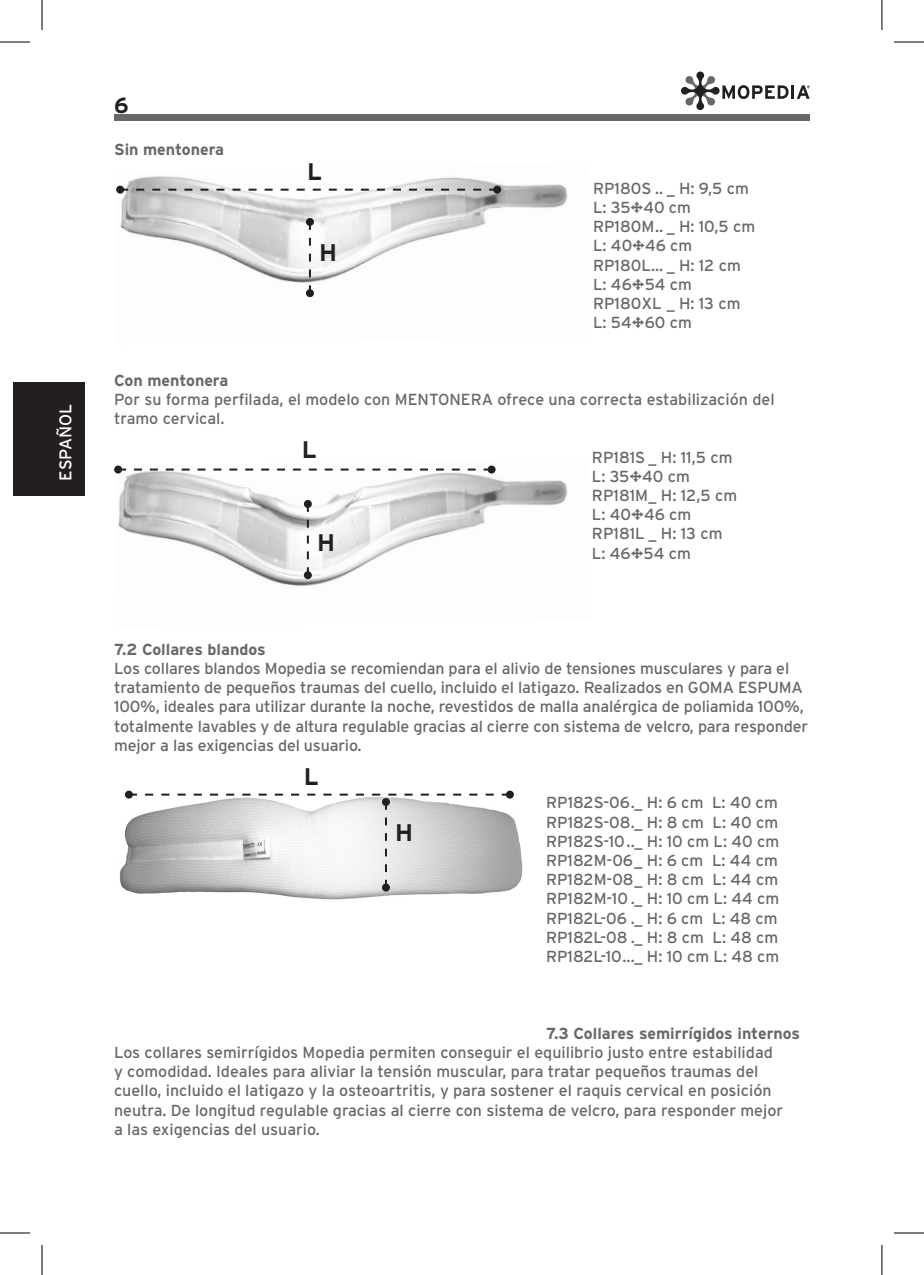
<style>
.page{position:relative;width:924px;height:1275px;background:#fff}
.page>*{position:absolute;margin:0;border:0;box-sizing:border-box;transform-origin:0 0}
.t1{font:700 24px "Interstate";color:#231f20}
.t2{font:700 22px "Interstate";color:#231f20}
.t3{font:17px "Interstate";color:#fff}
.t4{font:16px/19.2px "Interstate";letter-spacing:-.005em;color:#65696a}
.t5{font:700 16px "Interstate";color:#65696a}
.s1{font-weight:700}
</style>
<div class="page">
<div style="left:114px;top:114px;width:695px;height:7px;background:#65696a"></div>
<svg style="left:681px;top:71px;width:128px;height:39px"></svg>
<div style="left:14px;top:382px;width:71px;height:114px;background:#231f20"></div>
<img style="left:116px;top:176px;width:452px;height:122px">
<svg style="left:124px;top:189px;width:369px;height:2px"></svg>
<div style="left:116px;top:186px;width:8px;height:8px;background:#231f20;border-radius:50%"></div>
<div style="left:493px;top:186px;width:8px;height:8px;background:#231f20;border-radius:50%"></div>
<svg style="left:309px;top:226px;width:2px;height:63px"></svg>
<div style="left:306px;top:289px;width:8px;height:8px;background:#231f20;border-radius:50%"></div>
<div style="left:306px;top:218px;width:8px;height:8px;background:#231f20;border-radius:50%"></div>
<img style="left:116px;top:466px;width:452px;height:120px">
<svg style="left:122px;top:468px;width:365px;height:2px"></svg>
<div style="left:114px;top:465px;width:8px;height:8px;background:#231f20;border-radius:50%"></div>
<div style="left:487px;top:465px;width:8px;height:8px;background:#231f20;border-radius:50%"></div>
<svg style="left:307px;top:508px;width:2px;height:63px"></svg>
<div style="left:304px;top:571px;width:8px;height:8px;background:#231f20;border-radius:50%"></div>
<div style="left:304px;top:500px;width:8px;height:8px;background:#231f20;border-radius:50%"></div>
<img style="left:119px;top:790px;width:404px;height:110px">
<svg style="left:133px;top:793px;width:372px;height:2px"></svg>
<div style="left:125px;top:790px;width:8px;height:8px;background:#231f20;border-radius:50%"></div>
<div style="left:505px;top:790px;width:8px;height:8px;background:#231f20;border-radius:50%"></div>
<svg style="left:385px;top:806px;width:2px;height:77px"></svg>
<div style="left:382px;top:883px;width:8px;height:8px;background:#231f20;border-radius:50%"></div>
<div style="left:382px;top:798px;width:8px;height:8px;background:#231f20;border-radius:50%"></div>
<hr style="left:0;top:42px;width:30px;height:1px;background:#000">
<hr style="left:893px;top:42px;width:30px;height:1px;background:#000">
<hr style="left:0;top:1232px;width:30px;height:1px;background:#000">
<hr style="left:893px;top:1232px;width:30px;height:1px;background:#000">
<hr style="left:42px;top:0;width:1px;height:30px;background:#000">
<hr style="left:42px;top:1245px;width:1px;height:30px;background:#000">
<hr style="left:881px;top:0;width:1px;height:30px;background:#000">
<hr style="left:881px;top:1245px;width:1px;height:30px;background:#000">
<p class="t3" style="left:56px;top:480px;width:79px;rotate:-90deg">ESPAÑOL</p>
<h2 class="t2" style="left:114px;top:93px;width:16px">6</h2>
<p class="t5" style="left:114px;top:141px;width:111px">Sin mentonera</p>
<h1 class="t1" style="left:307px;top:158px;width:16px">L</h1>
<h1 class="t1" style="left:319px;top:239px;width:19px">H</h1>
<p class="t4" style="left:592px;top:178px;width:163px">RP180S .. _ H: 9,5 cm<br>L: 35<span class="s1">÷</span>40 cm<br>RP180M.. _ H: 10,5 cm<br>L: 40<span class="s1">÷</span>46 cm<br>RP180L... _ H: 12 cm<br>L: 46<span class="s1">÷</span>54 cm<br>RP180XL _ H: 13 cm<br>L: 54<span class="s1">÷</span>60 cm</p>
<p class="t5" style="left:114px;top:371px;width:116px">Con mentonera</p>
<p class="t4" style="left:114px;top:390px;width:661px">Por su forma perfilada, el modelo con MENTONERA ofrece una correcta estabilización del tramo cervical.</p>
<h1 class="t1" style="left:301px;top:436px;width:16px">L</h1>
<h1 class="t1" style="left:317px;top:529px;width:19px">H</h1>
<p class="t4" style="left:591px;top:447px;width:147px">RP181S _ H: 11,5 cm<br>L: 35<span class="s1">÷</span>40 cm<br>RP181M_ H: 12,5 cm<br>L: 40<span class="s1">÷</span>46 cm<br>RP181L _ H: 13 cm<br>L: 46<span class="s1">÷</span>54 cm</p>
<p class="t5" style="left:114px;top:640px;width:153px">7.2 Collares blandos</p>
<p class="t4" style="left:114px;top:658px;width:695px">Los collares blandos Mopedia se recomiendan para el alivio de tensiones musculares y para el tratamiento de pequeños traumas del cuello, incluido el latigazo. Realizados en GOMA ESPUMA 100%, ideales para utilizar durante la noche, revestidos de malla analérgica de poliamida 100%, totalmente lavables y de altura regulable gracias al cierre con sistema de velcro, para responder mejor a las exigencias del usuario.</p>
<h1 class="t1" style="left:304px;top:763px;width:16px">L</h1>
<h1 class="t1" style="left:395px;top:819px;width:19px">H</h1>
<p class="t4" style="left:545px;top:793px;width:235px;text-align:justify">RP182S-06._ H: 6 cm L: 40 cm RP182S-08._ H: 8 cm L: 40 cm RP182S-10.._ H: 10 cm L: 40 cm RP182M-06_ H: 6 cm L: 44 cm RP182M-08_ H: 8 cm L: 44 cm RP182M-10 ._ H: 10 cm L: 44 cm RP182L-06 ._ H: 6 cm L: 48 cm RP182L-08 ._ H: 8 cm L: 48 cm RP182L-10..._ H: 10 cm L: 48 cm</p>
<p class="t5" style="left:545px;top:1024px;width:255px">7.3 Collares semirrígidos internos</p>
<p class="t4" style="left:114px;top:1042px;width:670px">Los collares semirrígidos Mopedia permiten conseguir el equilibrio justo entre estabilidad y comodidad. Ideales para aliviar la tensión muscular, para tratar pequeños traumas del cuello, incluido el latigazo y la osteoartritis, y para sostener el raquis cervical en posición neutra. De longitud regulable gracias al cierre con sistema de velcro, para responder mejor a las exigencias del usuario.</p>
</div>
